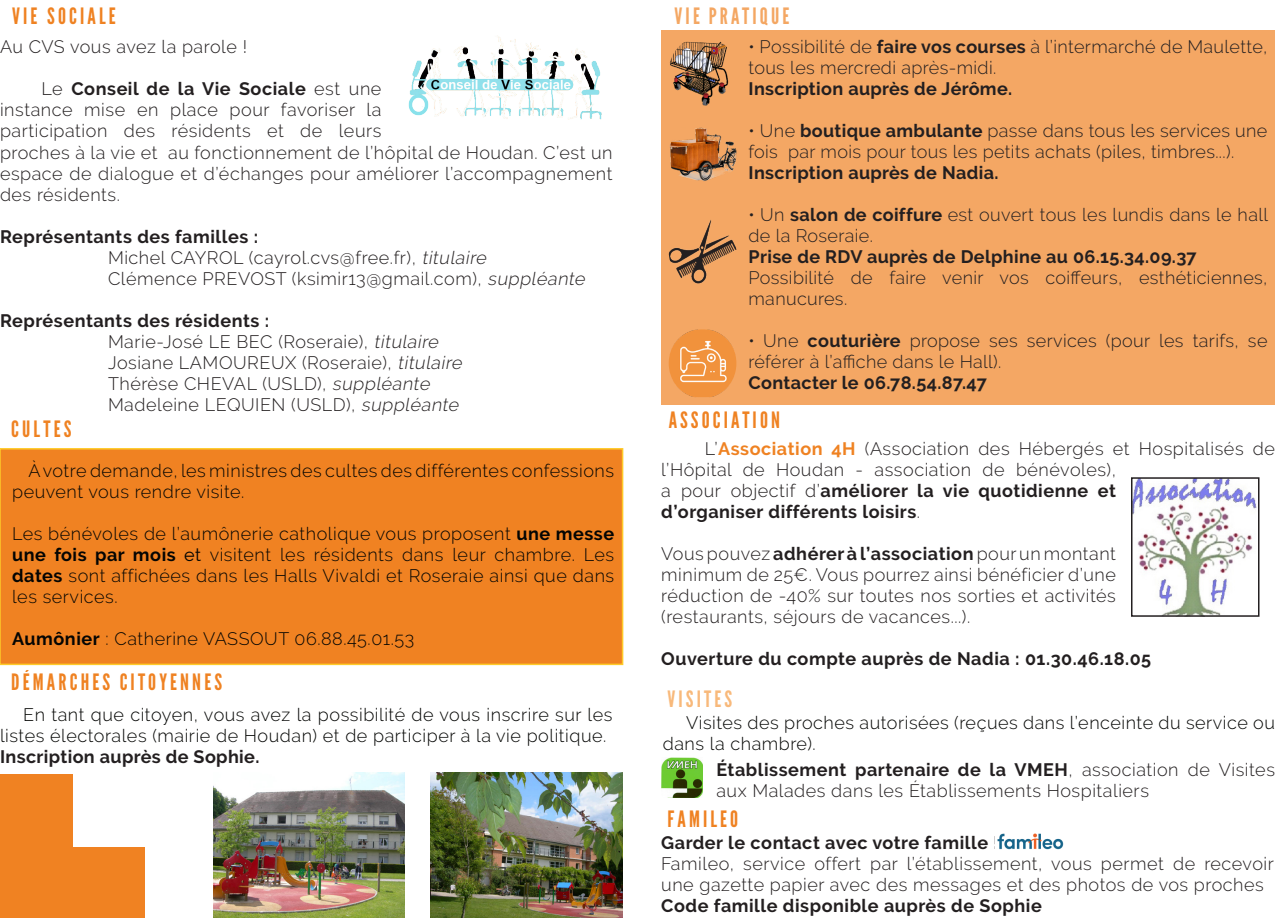
<style>
.page{position:relative;width:1275px;height:918px;background:#fff}
.page>*{position:absolute;margin:0;border:0;box-sizing:border-box;transform-origin:0 0}
.Sous-titre{font:22.5px "League Gothic";letter-spacing:.14em;color:#ef8222}
.Sous-titre-2{font:22.5px "League Gothic";letter-spacing:.14em;color:#f4a763}
.Sous-titre-3{font:22.5px "League Gothic";letter-spacing:.14em;color:#f8b97b}
.Corps_de_texte{font:300 18px/21px "Raleway";letter-spacing:.03em;color:#231f20}
.Corps_de_texte-2{font:300 18px/21px "Raleway";letter-spacing:.03em;color:#040503}
.Corps_de_texte-3{font:700 18px "Raleway";letter-spacing:.02em;color:#231f20}
.s1{font-weight:700}
.s2{font-style:italic}
.s3{font-weight:400}
.s4{font-weight:700;color:#ef8222}
</style>
<div class="page">
<div style="left:16px;top:847px;width:129px;height:71px;background:#f08222"></div>
<div style="left:0;top:774px;width:73px;height:144px;background:#f08222"></div>
<img style="left:408px;top:35px;width:194px;height:85px">
<div style="left:0;top:449px;width:623px;height:215px;background:#f08222"></div>
<div style="left:0;top:448px;width:623px;height:217px;border:2px solid #feca28"></div>
<div style="left:661px;top:31px;width:614px;height:374px;background:#f4a764"></div>
<img style="left:662px;top:758px;width:41px;height:40px">
<img style="left:670px;top:127px;width:66px;height:54px">
<img style="left:670px;top:41px;width:59px;height:65px">
<img style="left:669px;top:220px;width:67px;height:64px">
<img style="left:669px;top:329px;width:67px;height:68px">
<img style="left:1134px;top:480px;width:123px;height:134px">
<div style="left:1131px;top:477px;width:129px;height:140px;border:2px solid #231f20"></div>
<img style="left:431px;top:773px;width:192px;height:145px">
<img style="left:213px;top:773px;width:192px;height:145px">
<img style="left:997px;top:833px;width:67px;height:17px">
<p class="Sous-titre" style="left:12px;top:3px;width:105px">VIE SOCIALE</p>
<p class="Sous-titre-2" style="left:675px;top:3px;width:116px">VIE PRATIQUE</p>
<p class="Corps_de_texte" style="left:748px;top:36px;width:520px">• Possibilité de <span class="s1">faire vos courses</span> à l’intermarché de Maulette, tous les mercredi après-midi.</p>
<p class="Corps_de_texte-3" style="left:748px;top:79px;width:265px">Inscription auprès de Jérôme.</p>
<p class="Corps_de_texte" style="left:748px;top:120px;width:520px">• Une <span class="s1">boutique ambulante</span> passe dans tous les services une fois par mois pour tous les petits achats (piles, timbres...).</p>
<p class="Corps_de_texte-3" style="left:749px;top:163px;width:251px">Inscription auprès de Nadia.</p>
<p class="Corps_de_texte" style="left:748px;top:204px;width:521px">• Un <span class="s1">salon de coiffure</span> est ouvert tous les lundis dans le hall de la Roseraie.</p>
<p class="Corps_de_texte-3" style="left:748px;top:247px;width:450px">Prise de RDV auprès de Delphine au 06.15.34.09.37</p>
<p class="Corps_de_texte" style="left:748px;top:267px;width:521px">Possibilité de faire venir vos coiffeurs, esthéticiennes, manucures.</p>
<p class="Corps_de_texte" style="left:748px;top:330px;width:521px">• Une <span class="s1">couturière</span> propose ses services (pour les tarifs, se référer à l’affiche dans le Hall).</p>
<p class="Corps_de_texte-3" style="left:748px;top:373px;width:240px">Contacter le 06.78.54.87.47</p>
<p class="Corps_de_texte" style="left:0;top:36px;width:249px">Au CVS vous avez la parole !</p>
<p class="Corps_de_texte" style="left:0;top:78px;width:383px;text-align:justify;text-indent:41px">Le <span class="s1">Conseil de la Vie Sociale</span> est une instance mise en place pour favoriser la participation des résidents et de leurs</p>
<p class="Corps_de_texte" style="left:0;top:142px;width:614px;text-align:justify">proches à la vie et au fonctionnement de l’hôpital de Houdan. C’est un espace de dialogue et d’échanges pour améliorer l’accompagnement des résidents.</p>
<p class="Corps_de_texte-3" style="left:0;top:226px;width:260px">Représentants des familles :</p>
<p class="Corps_de_texte" style="left:108px;top:247px;width:383px">Michel CAYROL (cayrol.cvs@free.fr), <span class="s2">titulaire</span></p>
<p class="Corps_de_texte" style="left:108px;top:268px;width:482px">Clémence PREVOST (ksimir13@gmail.com), <span class="s2">suppléante</span></p>
<p class="Corps_de_texte-3" style="left:0;top:310px;width:271px">Représentants des résidents :</p>
<p class="Corps_de_texte" style="left:108px;top:331px;width:335px">Marie-José LE BEC (Roseraie), <span class="s2">titulaire</span></p>
<p class="Corps_de_texte" style="left:108px;top:352px;width:359px">Josiane LAMOUREUX (Roseraie), <span class="s2">titulaire</span></p>
<p class="Corps_de_texte" style="left:108px;top:373px;width:327px">Thérèse CHEVAL (USLD), <span class="s2">suppléante</span></p>
<p class="Corps_de_texte" style="left:108px;top:394px;width:356px">Madeleine LEQUIEN (USLD), <span class="s2">suppléante</span></p>
<p class="Sous-titre" style="left:669px;top:406px;width:113px">ASSOCIATION</p>
<p class="Sous-titre" style="left:11px;top:416px;width:62px">CULTES</p>
<p class="Corps_de_texte-2" style="left:12px;top:460px;width:604px;text-indent:16px">À votre demande, les ministres des cultes des différentes confessions peuvent vous rendre visite.</p>
<p class="Corps_de_texte-2" style="left:12px;top:523px;width:604px;text-align:justify">Les bénévoles de l’aumônerie catholique vous proposent <span class="s1">une messe une fois par mois</span> <span class="s3">et</span> visitent les résidents dans leur chambre. Les <span class="s1">dates</span> sont affichées dans les Halls Vivaldi et Roseraie ainsi que dans les services.</p>
<p class="Corps_de_texte-2" style="left:12px;top:628px;width:404px"><span class="s1">Aumônier</span> : Catherine VASSOUT 06.88.45.01.53</p>
<p class="Corps_de_texte" style="left:661px;top:438px;width:615px;text-indent:44px">L’<span class="s4">Association 4H</span> (Association des Hébergés et Hospitalisés de l’Hôpital de Houdan - association de bénévoles),<br>a pour objectif d’<span class="s1">améliorer la vie quotidienne et<br>d’organiser différents loisirs</span>.</p>
<p class="Corps_de_texte" style="left:661px;top:543px;width:456px;text-align:justify">Vous pouvez <span class="s1">adhérer à l’association</span> pour un montant minimum de 25€. Vous pourrez ainsi bénéficier d’une réduction de -40% sur toutes nos sorties et activités (restaurants, séjours de vacances...).</p>
<p class="Corps_de_texte-3" style="left:661px;top:648px;width:492px">Ouverture du compte auprès de Nadia : 01.30.46.18.05</p>
<p class="Sous-titre" style="left:11px;top:669px;width:212px">DÉMARCHES CITOYENNES</p>
<p class="Corps_de_texte-2" style="left:0;top:704px;width:614px;text-indent:23px">En tant que citoyen, vous avez la possibilité de vous inscrire sur les listes électorales (mairie de Houdan) et de participer à la vie politique.</p>
<p class="Corps_de_texte-3" style="left:0;top:746px;width:261px">Inscription auprès de Sophie.</p>
<p class="Sous-titre-3" style="left:668px;top:685px;width:66px">VISITES</p>
<p class="Corps_de_texte-2" style="left:663px;top:712px;width:614px;text-indent:23px">Visites des proches autorisées (reçues dans l’enceinte du service ou dans la chambre).</p>
<p class="Corps_de_texte" style="left:716px;top:759px;width:560px"><span class="s1">Établissement partenaire de la VMEH</span>, association de Visites aux Malades dans les Établissements Hospitaliers</p>
<p class="Sous-titre" style="left:668px;top:806px;width:72px">FAMILEO</p>
<p class="Corps_de_texte-3" style="left:661px;top:833px;width:339px">Garder le contact avec votre famille !</p>
<p class="Corps_de_texte" style="left:661px;top:854px;width:614px">Famileo, service offert par l’établissement, vous permet de recevoir une gazette papier avec des messages et des photos de vos proches</p>
<p class="Corps_de_texte-3" style="left:661px;top:896px;width:382px">Code famille disponible auprès de Sophie</p>
</div>
